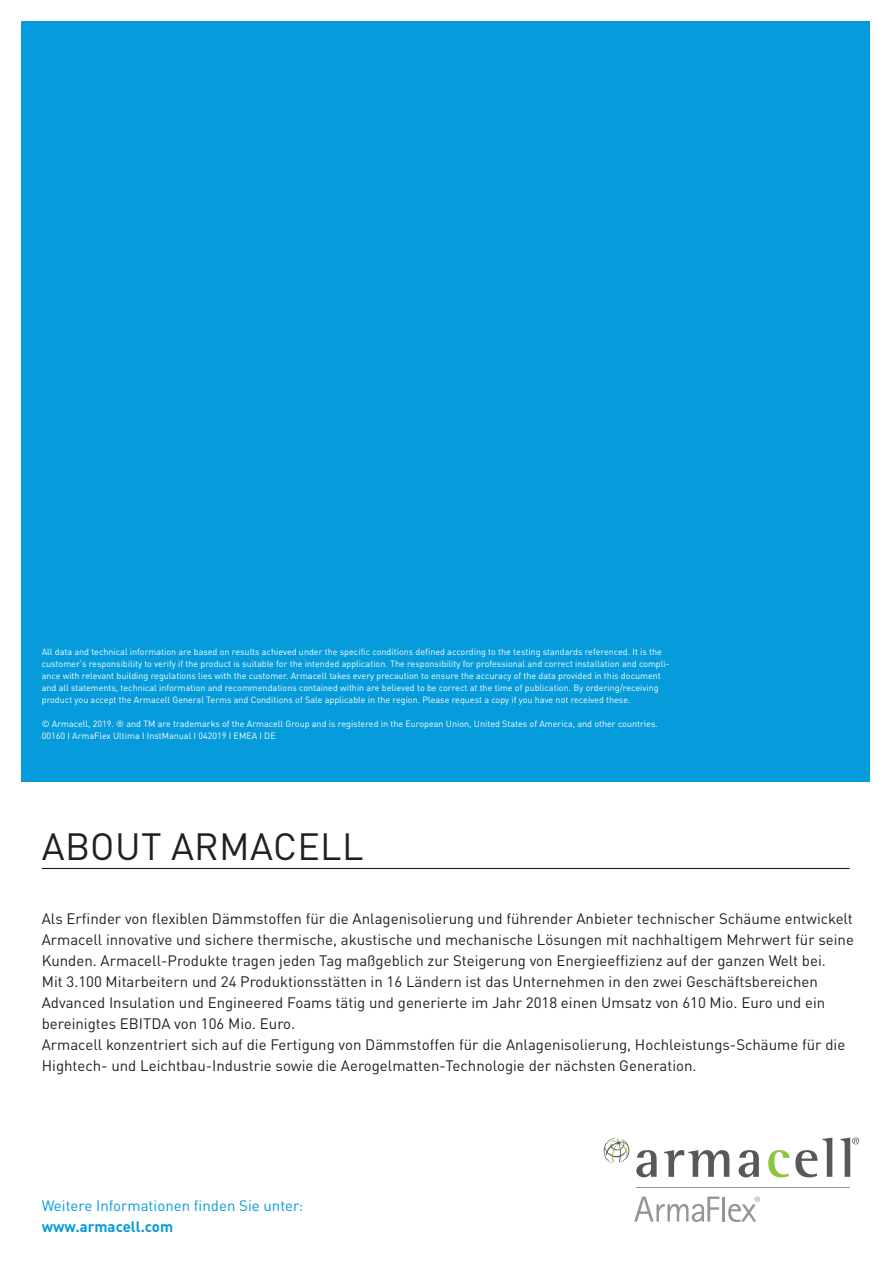
<style>
.page{position:relative;width:893px;height:1263px;background:#fff}
.page>*{position:absolute;margin:0;border:0;box-sizing:border-box;transform-origin:0 0}
.t1{font:37.5px "DIN Pro";letter-spacing:.01em;color:#231f20}
.t2{font:15px/21px "DIN Pro";color:#231f20}
.t3{font:15px "DIN Pro";color:#069bda}
.t4{font:700 15px "DIN Pro";color:#069bda}
.t5{font:9px/12px "DIN Pro";color:#fff}
</style>
<div class="page">
<div style="left:21px;top:21px;width:849px;height:761px;background:#069bda"></div>
<hr style="left:42px;top:868px;width:808px;height:1px;background:#231f20">
<svg style="left:636px;top:1150px;width:21px;height:27px"></svg>
<svg style="left:664px;top:1150px;width:65px;height:27px"></svg>
<svg style="left:739px;top:1150px;width:20px;height:27px"></svg>
<svg style="left:768px;top:1137px;width:64px;height:40px"></svg>
<svg style="left:840px;top:1137px;width:19px;height:40px"></svg>
<svg style="left:604px;top:1137px;width:26px;height:27px"></svg>
<hr style="left:636px;top:1187px;width:214px;height:1px;background:#939598">
<svg style="left:634px;top:1196px;width:85px;height:26px"></svg>
<hr style="left:723px;top:1196px;width:2px;height:25px;background:#939598">
<svg style="left:728px;top:1196px;width:32px;height:26px"></svg>
<p class="t5" style="left:42px;top:645px;width:629px">All data and technical information are based on results achieved under the specific conditions defined according to the testing standards referenced. It is the customer’s responsibility to verify if the product is suitable for the intended application. The responsibility for professional and correct installation and compli&shy;ance with relevant building regulations lies with the customer. Armacell takes every precaution to ensure the accuracy of the data provided in this document and all statements, technical information and recommendations contained within are believed to be correct at the time of publication. By ordering/receiving product you accept the Armacell General Terms and Conditions of Sale applicable in the region. Please request a copy if you have not received these.</p>
<p class="t5" style="left:42px;top:717px;width:618px">© Armacell, 2019. ® and TM are trademarks of the Armacell Group and is registered in the European Union, United States of America, and other countries.<br>00160 I ArmaFlex Ultima I InstManual I 042019 I EMEA I DE</p>
<h1 class="t1" style="left:42px;top:818px;width:323px">ABOUT ARMACELL</h1>
<p class="t2" style="left:42px;top:907px;width:814px">Als Erfinder von flexiblen Dämmstoffen für die Anlagenisolierung und führender Anbieter technischer Schäume entwickelt Armacell innovative und sichere thermische, akustische und mechanische Lösungen mit nachhaltigem Mehrwert für seine Kunden. Armacell-Produkte tragen jeden Tag maßgeblich zur Steigerung von Energieeffizienz auf der ganzen Welt bei.<br>Mit 3.100 Mitarbeitern und 24 Produktionsstätten in 16 Ländern ist das Unternehmen in den zwei Geschäftsbereichen Advanced Insulation und Engineered Foams tätig und generierte im Jahr 2018 einen Umsatz von 610 Mio. Euro und ein bereinigtes EBITDA von 106 Mio. Euro.<br>Armacell konzentriert sich auf die Fertigung von Dämmstoffen für die Anlagenisolierung, Hochleistungs-Schäume für die Hightech- und Leichtbau-Industrie sowie die Aerogelmatten-Technologie der nächsten Generation.</p>
<h2 class="t3" style="left:42px;top:1194px;width:263px">Weitere Informationen finden Sie unter:</h2>
<h2 class="t4" style="left:42px;top:1214px;width:133px">www.armacell.com</h2>
</div>
